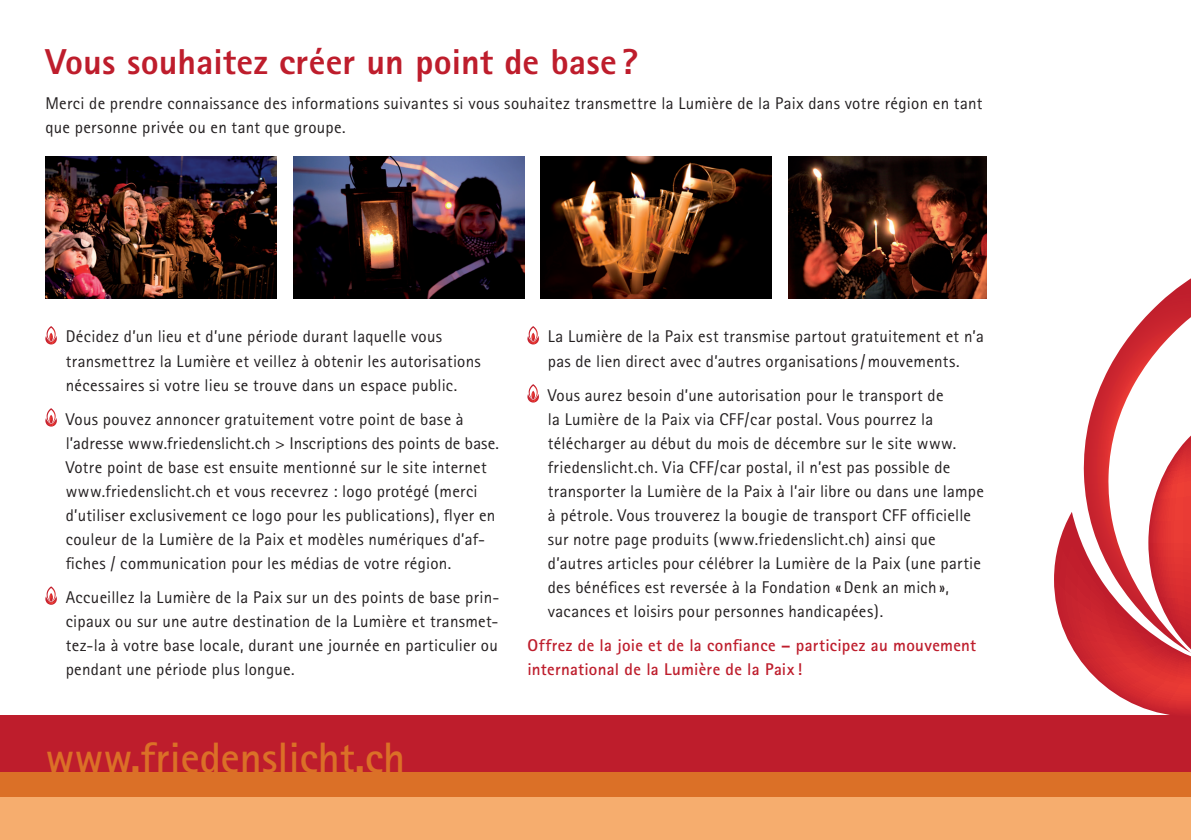
<style>
.page{position:relative;width:1191px;height:840px;background:#fff}
.page>*{position:absolute;margin:0;border:0;box-sizing:border-box;transform-origin:0 0}
.t1{font:700 42.6px "Rotis Sans Serif";color:#db7027}
.t2{font:800 36px "Rotis Sans Serif";letter-spacing:.005em;color:#be1d2c}
.t3{font:17px/24px "Rotis Sans Serif";letter-spacing:.015em;color:#231f20}
.t4{font:700 17px/24px "Rotis Sans Serif";letter-spacing:.015em;color:#be1d2c}
</style>
<div class="page">
<div style="left:0;top:714px;width:1191px;height:57px;background:#be1d2c"></div>
<div style="left:0;top:771px;width:1191px;height:26px;background:#db7027"></div>
<div style="left:0;top:797px;width:1191px;height:42px;background:#f6ad6e"></div>
<svg style="left:1054px;top:512px;width:137px;height:203px"></svg>
<svg style="left:1083px;top:278px;width:108px;height:374px"></svg>
<img style="left:45px;top:156px;width:231px;height:142px">
<img style="left:540px;top:156px;width:231px;height:142px">
<img style="left:788px;top:156px;width:198px;height:142px">
<img style="left:293px;top:156px;width:231px;height:142px">
<svg style="left:45px;top:326px;width:12px;height:18px"></svg>
<svg style="left:45px;top:408px;width:12px;height:18px"></svg>
<svg style="left:45px;top:586px;width:12px;height:18px"></svg>
<svg style="left:527px;top:326px;width:12px;height:18px"></svg>
<svg style="left:527px;top:384px;width:12px;height:18px"></svg>
<h2 class="t2" style="left:45px;top:38px;width:595px">Vous souhaitez créer un point de base ?</h2>
<p class="t3" style="left:45px;top:91px;width:938px">Merci de prendre connaissance des informations suivantes si vous souhaitez transmettre la Lumière de la Paix dans votre région en tant que personne privée ou en tant que groupe.</p>
<p class="t3" style="left:66px;top:324px;width:416px">Décidez d’un lieu et d’une période durant laquelle vous transmettrez la Lumière et veillez à obtenir les autorisations nécessaires si votre lieu se trouve dans un espace public.</p>
<p class="t3" style="left:66px;top:406px;width:435px">Vous pouvez annoncer gratuitement votre point de base à l’adresse www.friedenslicht.ch &gt; Inscriptions des points de base.<br>Votre point de base est ensuite mentionné sur le site internet www.friedenslicht.ch et vous recevrez : logo protégé (merci d’utiliser exclusivement ce logo pour les publications), flyer en couleur de la Lumière de la Paix et modèles numériques d’af&shy;fiches / communication pour les médias de votre région.</p>
<p class="t3" style="left:66px;top:584px;width:435px;text-align:justify">Accueillez la Lumière de la Paix sur un des points de base prin&shy;cipaux ou sur une autre destination de la Lumière et transmet&shy;tez-la à votre base locale, durant une journée en particulier ou pendant une période plus longue.</p>
<h1 class="t1" style="left:45px;top:730px;width:361px">www.friedenslicht.ch</h1>
<p class="t3" style="left:548px;top:324px;width:437px">La Lumière de la Paix est transmise partout gratuitement et n’a pas de lien direct avec d’autres organisations/mouvements.</p>
<p class="t3" style="left:548px;top:382px;width:438px">Vous aurez besoin d’une autorisation pour le transport de<br>la Lumière de la Paix via CFF/car postal. Vous pourrez la télécharger au début du mois de décembre sur le site www. friedenslicht.ch. Via CFF/car postal, il n’est pas possible de transporter la Lumière de la Paix à l’air libre ou dans une lampe à pétrole. Vous trouverez la bougie de transport CFF officielle sur notre page produits (www.friedenslicht.ch) ainsi que d’autres articles pour célébrer la Lumière de la Paix (une partie des bénéfices est reversée à la Fondation « Denk an mich », vacances et loisirs pour personnes handicapées).</p>
<p class="t4" style="left:527px;top:632px;width:450px">Offrez de la joie et de la confiance – participez au mouvement international de la Lumière de la Paix !</p>
</div>
